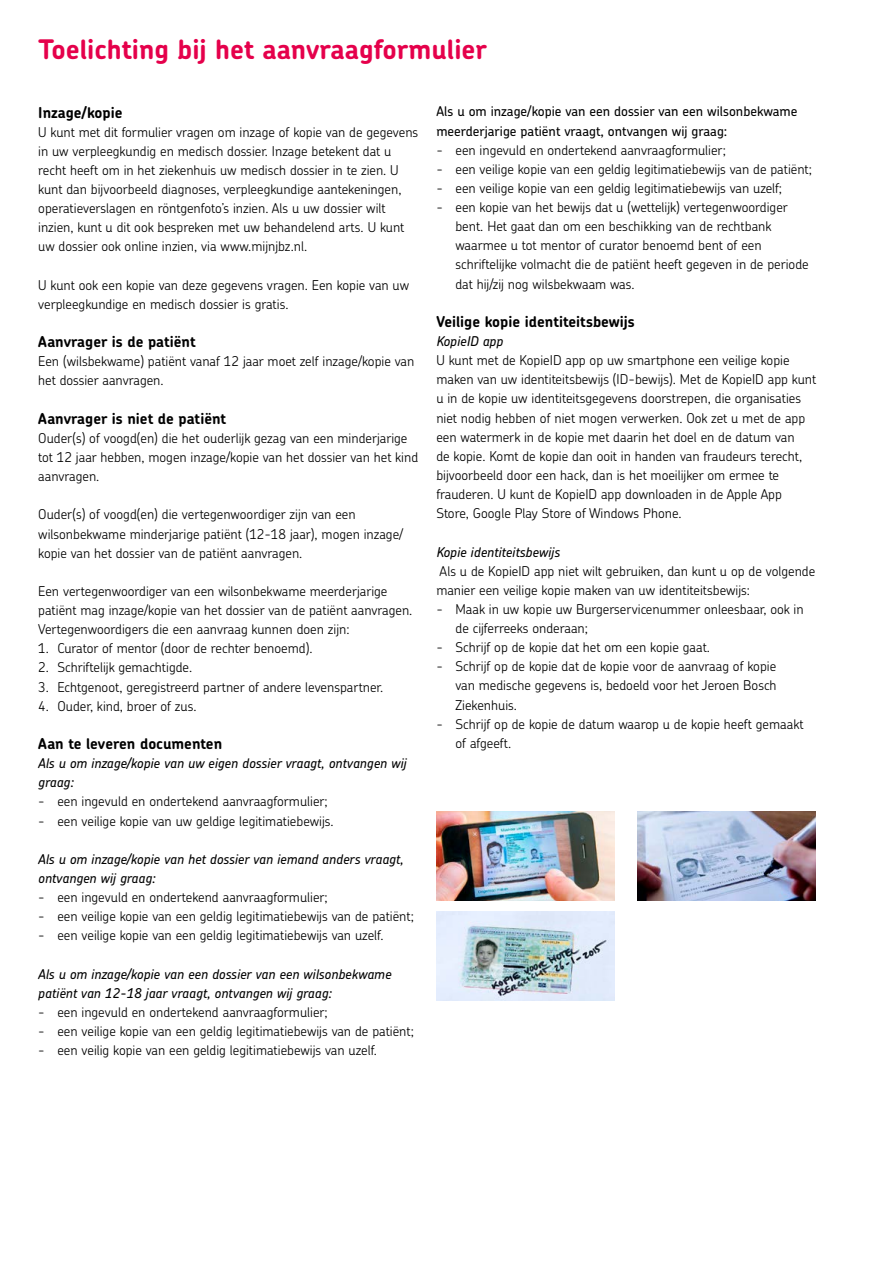
<style>
.page{position:relative;width:893px;height:1263px;background:#fff}
.page>*{position:absolute;margin:0;border:0;box-sizing:border-box;transform-origin:0 0}
.t1{font:700 27px "Chevin Pro";color:#e5004b}
.t2{font:700 15px "Chevin Pro";color:#000}
.t3{font:300 13.5px/19.2px "Chevin Pro";color:#000}
.t4{font:italic 500 13.5px/19.2px "Chevin Pro";color:#000}
.t5{font:500 13.5px/19.2px "Chevin Pro";color:#000}
</style>
<div class="page">
<img style="left:637px;top:811px;width:179px;height:90px">
<img style="left:436px;top:811px;width:179px;height:90px">
<img style="left:436px;top:911px;width:179px;height:89px">
<h1 class="t1" style="left:38px;top:31px;width:450px">Toelichting bij het aanvraagformulier</h1>
<p class="t2" style="left:38px;top:102px;width:86px">Inzage/kopie</p>
<p class="t3" style="left:38px;top:122px;width:382px">U kunt met dit formulier vragen om inzage of kopie van de gegevens in uw verpleegkundig en medisch dossier. Inzage betekent dat u recht heeft om in het ziekenhuis uw medisch dossier in te zien. U kunt dan bijvoorbeeld diagnoses, verpleegkundige aantekeningen, operatieverslagen en röntgenfoto’s inzien. Als u uw dossier wilt inzien, kunt u dit ook bespreken met uw behandelend arts. U kunt uw dossier ook online inzien, via www.mijnjbz.nl.</p>
<p class="t3" style="left:38px;top:275px;width:372px">U kunt ook een kopie van deze gegevens vragen. Een kopie van uw verpleegkundige en medisch dossier is gratis.</p>
<p class="t2" style="left:38px;top:332px;width:159px">Aanvrager is de patiënt</p>
<p class="t3" style="left:38px;top:351px;width:377px">Een (wilsbekwame) patiënt vanaf 12 jaar moet zelf inzage/kopie van het dossier aanvragen.</p>
<p class="t2" style="left:38px;top:408px;width:190px">Aanvrager is niet de patiënt</p>
<p class="t3" style="left:38px;top:428px;width:381px">Ouder(s) of voogd(en) die het ouderlijk gezag van een minderjarige tot 12 jaar hebben, mogen inzage/kopie van het dossier van het kind aanvragen.</p>
<p class="t3" style="left:38px;top:504px;width:367px">Ouder(s) of voogd(en) die vertegenwoordiger zijn van een wilsonbekwame minderjarige patiënt (12-18 jaar), mogen inzage/ kopie van het dossier van de patiënt aanvragen.</p>
<p class="t3" style="left:38px;top:581px;width:376px">Een vertegenwoordiger van een wilsonbekwame meerderjarige patiënt mag inzage/kopie van het dossier van de patiënt aanvragen.<br>Vertegenwoordigers die een aanvraag kunnen doen zijn:</p>
<p class="t3" style="left:38px;top:638px;width:276px">1. Curator of mentor (door de rechter benoemd).</p>
<p class="t3" style="left:38px;top:657px;width:155px">2. Schriftelijk gemachtigde.</p>
<p class="t3" style="left:38px;top:677px;width:347px">3. Echtgenoot, geregistreerd partner of andere levenspartner.</p>
<p class="t3" style="left:38px;top:696px;width:160px">4. Ouder, kind, broer of zus.</p>
<p class="t2" style="left:38px;top:734px;width:185px">Aan te leveren documenten</p>
<p class="t4" style="left:38px;top:753px;width:370px">Als u om inzage/kopie van uw eigen dossier vraagt, ontvangen wij graag:</p>
<p class="t3" style="left:38px;top:791px;width:291px">- een ingevuld en ondertekend aanvraagformulier;</p>
<p class="t3" style="left:38px;top:811px;width:297px">- een veilige kopie van uw geldige legitimatiebewijs.</p>
<p class="t4" style="left:38px;top:849px;width:367px">Als u om inzage/kopie van het dossier van iemand anders vraagt, ontvangen wij graag:</p>
<p class="t3" style="left:38px;top:887px;width:291px">- een ingevuld en ondertekend aanvraagformulier;</p>
<p class="t3" style="left:38px;top:906px;width:377px">- een veilige kopie van een geldig legitimatiebewijs van de patiënt;</p>
<p class="t3" style="left:38px;top:925px;width:347px">- een veilige kopie van een geldig legitimatiebewijs van uzelf.</p>
<p class="t4" style="left:38px;top:964px;width:355px">Als u om inzage/kopie van een dossier van een wilsonbekwame patiënt van 12-18 jaar vraagt, ontvangen wij graag:</p>
<p class="t3" style="left:38px;top:1002px;width:291px">- een ingevuld en ondertekend aanvraagformulier;</p>
<p class="t3" style="left:38px;top:1021px;width:377px">- een veilige kopie van een geldig legitimatiebewijs van de patiënt;</p>
<p class="t3" style="left:38px;top:1040px;width:340px">- een veilig kopie van een geldig legitimatiebewijs van uzelf.</p>
<p class="t5" style="left:436px;top:102px;width:362px">Als u om inzage/kopie van een dossier van een wilsonbekwame meerderjarige patiënt vraagt, ontvangen wij graag:</p>
<p class="t3" style="left:436px;top:140px;width:291px">- een ingevuld en ondertekend aanvraagformulier;</p>
<p class="t3" style="left:436px;top:159px;width:377px">- een veilige kopie van een geldig legitimatiebewijs van de patiënt;</p>
<p class="t3" style="left:436px;top:178px;width:347px">- een veilige kopie van een geldig legitimatiebewijs van uzelf;</p>
<p class="t3" style="left:455px;top:197px;width:355px;text-indent:-19px">- een kopie van het bewijs dat u (wettelijk) vertegenwoordiger bent. Het gaat dan om een beschikking van de rechtbank waarmee u tot mentor of curator benoemd bent of een schriftelijke volmacht die de patiënt heeft gegeven in de periode dat hij/zij nog wilsbekwaam was.</p>
<p class="t2" style="left:436px;top:312px;width:200px">Veilige kopie identiteitsbewijs</p>
<p class="t4" style="left:436px;top:331px;width:68px">KopieID app</p>
<p class="t3" style="left:436px;top:350px;width:382px">U kunt met de KopieID app op uw smartphone een veilige kopie maken van uw identiteitsbewijs (ID-bewijs). Met de KopieID app kunt u in de kopie uw identiteitsgegevens doorstrepen, die organisaties niet nodig hebben of niet mogen verwerken. Ook zet u met de app een watermerk in de kopie met daarin het doel en de datum van<br>de kopie. Komt de kopie dan ooit in handen van fraudeurs terecht, bijvoorbeeld door een hack, dan is het moeilijker om ermee te frauderen. U kunt de KopieID app downloaden in de Apple App Store, Google Play Store of Windows Phone.</p>
<p class="t4" style="left:436px;top:542px;width:125px">Kopie identiteitsbewijs</p>
<p class="t3" style="left:436px;top:561px;width:380px">Als u de KopieID app niet wilt gebruiken, dan kunt u op de volgende manier een veilige kopie maken van uw identiteitsbewijs:</p>
<p class="t3" style="left:455px;top:599px;width:350px;text-indent:-19px">- Maak in uw kopie uw Burgerservicenummer onleesbaar, ook in de cijferreeks onderaan;</p>
<p class="t3" style="left:436px;top:637px;width:275px">- Schrijf op de kopie dat het om een kopie gaat.</p>
<p class="t3" style="left:455px;top:656px;width:323px;text-align:justify;text-indent:-19px">- Schrijf op de kopie dat de kopie voor de aanvraag of kopie van medische gegevens is, bedoeld voor het Jeroen Bosch Ziekenhuis.</p>
<p class="t3" style="left:455px;top:714px;width:350px;text-indent:-19px">- Schrijf op de kopie de datum waarop u de kopie heeft gemaakt of afgeeft.</p>
</div>
